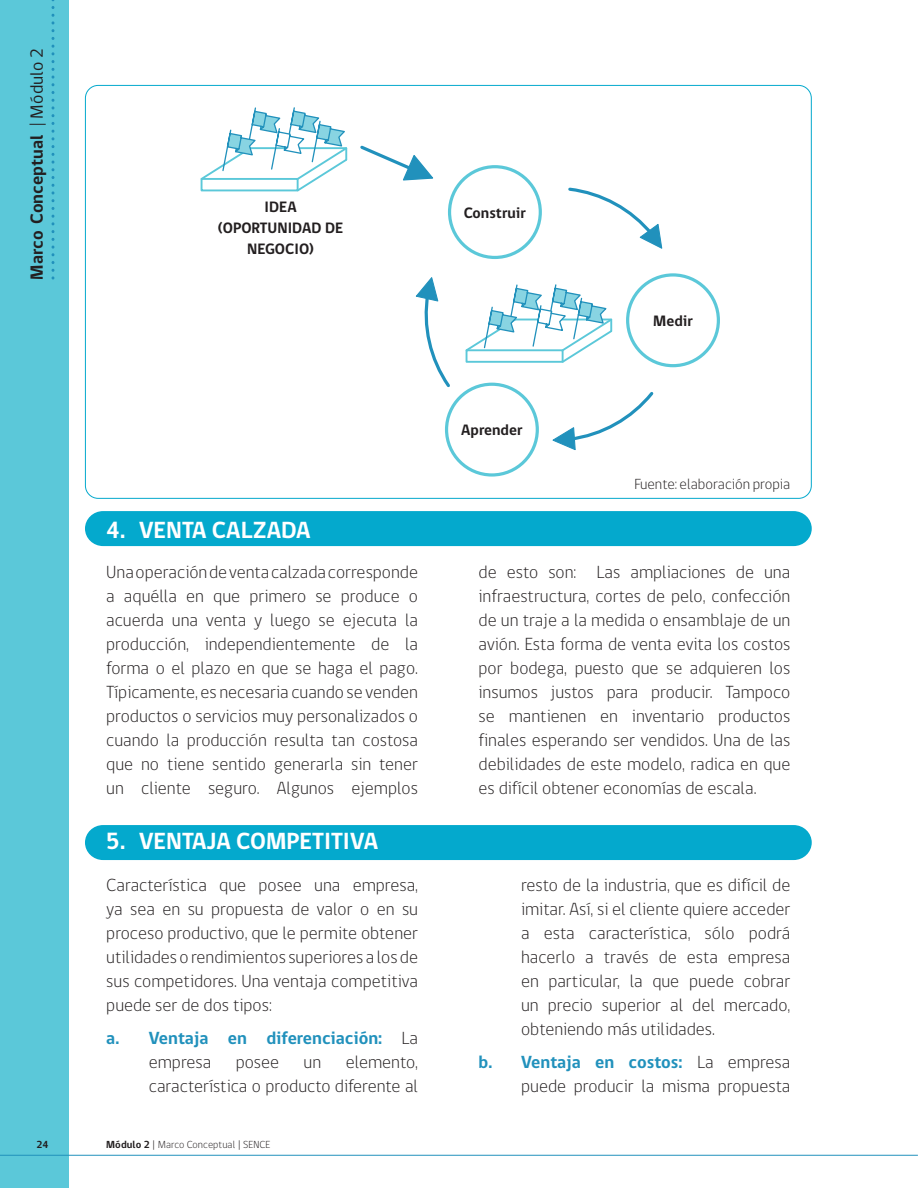
<style>
.page{position:relative;width:918px;height:1188px;background:#fff}
.page>*{position:absolute;margin:0;border:0;box-sizing:border-box;transform-origin:0 0}
.t1{font:700 24px "gob CL";color:#fff}
.t2{font:300 18px/24px "gob CL";color:#231f20;text-align:justify}
.t3{font:700 18px/24px "gob CL";color:#2191bc}
.t4{font:700 18px "gob CL";letter-spacing:.005em;color:#231f20}
.t5{font:700 15.45px/20.5px "gob CL";color:#231f20;text-align:center}
.t6{font:300 15px "gob CL";color:#231f20}
.t7{font:300 10.5px "gob CL";letter-spacing:.005em;color:#231f20}
.t8{font:700 10.5px "gob CL";color:#231f20}
.s1{font-weight:400}
.s2{font-weight:300;color:#231f20}
.s3{font-weight:700;color:#2191bc}
.s4{font-weight:700}
</style>
<div class="page">
<div style="left:0;top:0;width:69px;height:1188px;background:#5bc8d9"></div>
<hr style="left:0;top:1155px;width:918px;height:1px;background:#2191bc">
<svg style="left:51px;top:0;width:3px;height:278px"></svg>
<div style="left:85px;top:511px;width:727px;height:35px;background:#04a9cd"></div>
<div style="left:85px;top:825px;width:727px;height:35px;background:#04a9cd"></div>
<div style="left:448px;top:165px;width:94px;height:94px;border:3px solid #5bc8d9;border-radius:50%"></div>
<div style="left:445px;top:383px;width:94px;height:94px;border:3px solid #5bc8d9;border-radius:50%"></div>
<div style="left:626px;top:273px;width:94px;height:94px;border:3px solid #5bc8d9;border-radius:50%"></div>
<svg style="left:552px;top:392px;width:102px;height:58px"></svg>
<svg style="left:568px;top:187px;width:95px;height:62px"></svg>
<svg style="left:415px;top:277px;width:35px;height:111px"></svg>
<svg style="left:360px;top:145px;width:73px;height:36px"></svg>
<svg style="left:465px;top:284px;width:148px;height:79px"></svg>
<svg style="left:200px;top:107px;width:148px;height:85px"></svg>
<p class="t4" style="left:24px;top:280px;width:233px;rotate:-90deg">Marco Conceptual <span class="s1">| Módulo 2</span></p>
<p class="t5" style="left:218px;top:197px;width:127px">IDEA (OPORTUNIDAD DE<br>NEGOCIO)</p>
<p class="t5" style="left:464px;top:203px;width:63px">Construir</p>
<p class="t5" style="left:461px;top:420px;width:63px">Aprender</p>
<p class="t5" style="left:653px;top:311px;width:41px">Medir</p>
<p class="t6" style="left:634px;top:474px;width:158px">Fuente: elaboración propia</p>
<h1 class="t1" style="left:106px;top:513px;width:206px">4. VENTA CALZADA</h1>
<p class="t2" style="left:106px;top:561px;width:313px">Una operación de venta calzada corresponde a aquélla en que primero se produce o acuerda una venta y luego se ejecuta la producción, independientemente de la forma o el plazo en que se haga el pago.<br>Típicamente, es necesaria cuando se venden productos o servicios muy personalizados o cuando la producción resulta tan costosa que no tiene sentido generarla sin tener un cliente seguro. Algunos ejemplos</p>
<p class="t2" style="left:479px;top:561px;width:313px">de esto son: Las ampliaciones de una infraestructura, cortes de pelo, confección de un traje a la medida o ensamblaje de un avión. Esta forma de venta evita los costos por bodega, puesto que se adquieren los insumos justos para producir. Tampoco se mantienen en inventario productos finales esperando ser vendidos. Una de las debilidades de este modelo, radica en que es difícil obtener economías de escala.</p>
<h1 class="t1" style="left:106px;top:825px;width:274px">5. VENTAJA COMPETITIVA</h1>
<p class="t2" style="left:106px;top:874px;width:313px">Característica que posee una empresa, ya sea en su propuesta de valor o en su proceso productivo, que le permite obtener utilidades o rendimientos superiores a los de sus competidores. Una ventaja competitiva puede ser de dos tipos:</p>
<p class="t3" style="left:149px;top:1026px;width:271px;text-indent:-43px">a. Ventaja en diferenciación: <span class="s2">La empresa</span></p>
<p class="t2" style="left:521px;top:874px;width:271px">resto de la industria, que es difícil de imitar. Así, si el cliente quiere acceder a esta característica, sólo podrá hacerlo a través de esta empresa en particular, la que puede cobrar un precio superior al del mercado, obteniendo más utilidades.</p>
<p class="t2" style="left:479px;top:1050px;width:313px;text-align:right"><span class="s3">b. Ventaja en costos:</span> La empresa puede producir la misma propuesta</p>
<p class="t2" style="left:149px;top:1050px;width:271px;text-align:right">elemento,<br>característica o producto diferente al</p>
<p class="t2" style="left:236px;top:1050px;width:45px">posee</p>
<p class="t2" style="left:304px;top:1050px;width:19px">un</p>
<p class="t8" style="left:37px;top:1137px;width:14px">24</p>
<p class="t7" style="left:106px;top:1137px;width:166px"><span class="s4">Módulo 2</span> | Marco Conceptual | SENCE</p>
</div>
